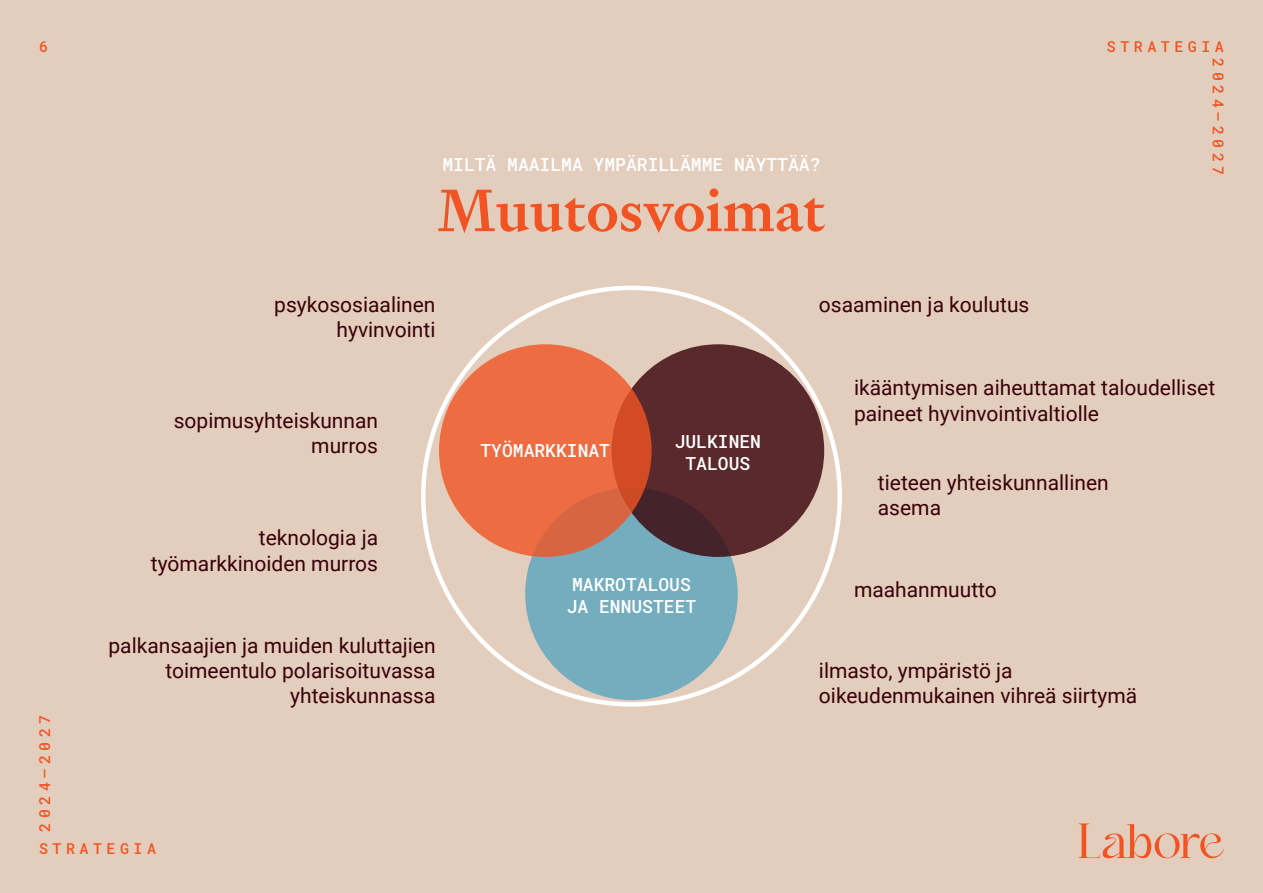
<style>
.page{position:relative;width:1263px;height:893px;background:#e3cdbd}
.page>*{position:absolute;margin:0;border:0;box-sizing:border-box;transform-origin:0 0}
.Otsikko{font:500 60px "Signifier";color:#f15422}
.Ingressi{font:21px/25.2px "Roboto";color:#380108;text-align:right}
.Ingressi-2{font:500 18px "Roboto Mono";color:#fff}
.Väliotsikko{font:500 18px "Roboto Mono";color:#fff}
.t1{font:500 15px "Roboto Mono";letter-spacing:.3em;color:#f15422}
</style>
<div class="page">
<svg style="left:1078px;top:823px;width:146px;height:35px"></svg>
<svg style="left:421px;top:285px;width:421px;height:422px"></svg>
<div style="left:525px;top:488px;width:213px;height:212px;background:#74adbe;border-radius:50%"></div>
<svg style="left:612px;top:344px;width:212px;height:213px;background:#57282c"></svg>
<svg style="left:439px;top:344px;width:213px;height:213px;background:#e8683e"></svg>
<p class="t1" style="left:39px;top:36px;width:11px">6</p>
<p class="t1" style="left:34px;top:832px;width:119px;rotate:-90deg">2024–2027</p>
<p class="Väliotsikko" style="left:442px;top:152px;width:380px">MILTÄ MAAILMA YMPÄRILLÄMME NÄYTTÄÄ?</p>
<p class="Otsikko" style="left:437px;top:173px;width:390px">Muutosvoimat</p>
<p class="Ingressi" style="left:274px;top:291px;width:163px">psykososiaalinen hyvinvointi</p>
<p class="Ingressi" style="left:819px;top:291px;width:212px">osaaminen ja koulutus</p>
<p class="t1" style="left:1107px;top:36px;width:118px">STRATEGIA</p>
<p class="t1" style="left:1228px;top:58px;width:119px;rotate:90deg">2024–2027</p>
<p class="Ingressi" style="left:174px;top:407px;width:206px">sopimusyhteiskunnan murros</p>
<p class="Ingressi" style="left:259px;top:524px;width:121px">teknologia ja</p>
<p class="Ingressi" style="left:151px;top:550px;width:229px">työmarkkinoiden murros</p>
<p class="Ingressi" style="left:108px;top:632px;width:329px">palkansaajien ja muiden kuluttajien toimeentulo polarisoituvassa yhteiskunnassa</p>
<p class="Ingressi-2" style="left:480px;top:438px;width:131px">TYÖMARKKINAT</p>
<p class="Ingressi-2" style="left:675px;top:429px;width:88px">JULKINEN</p>
<p class="Ingressi-2" style="left:685px;top:451px;width:66px">TALOUS</p>
<p class="Ingressi-2" style="left:572px;top:572px;width:120px">MAKROTALOUS</p>
<p class="Ingressi-2" style="left:567px;top:594px;width:131px">JA ENNUSTEET</p>
<p class="Ingressi" style="left:854px;top:375px;width:363px;text-align:left">ikääntymisen aiheuttamat taloudelliset paineet hyvinvointivaltiolle</p>
<p class="Ingressi" style="left:878px;top:469px;width:232px;text-align:left">tieteen yhteiskunnallinen asema</p>
<p class="Ingressi" style="left:854px;top:576px;width:144px">maahanmuutto</p>
<p class="Ingressi" style="left:819px;top:657px;width:320px;text-align:left">ilmasto, ympäristö ja oikeudenmukainen vihreä siirtymä</p>
<p class="t1" style="left:39px;top:838px;width:119px">STRATEGIA</p>
</div>
